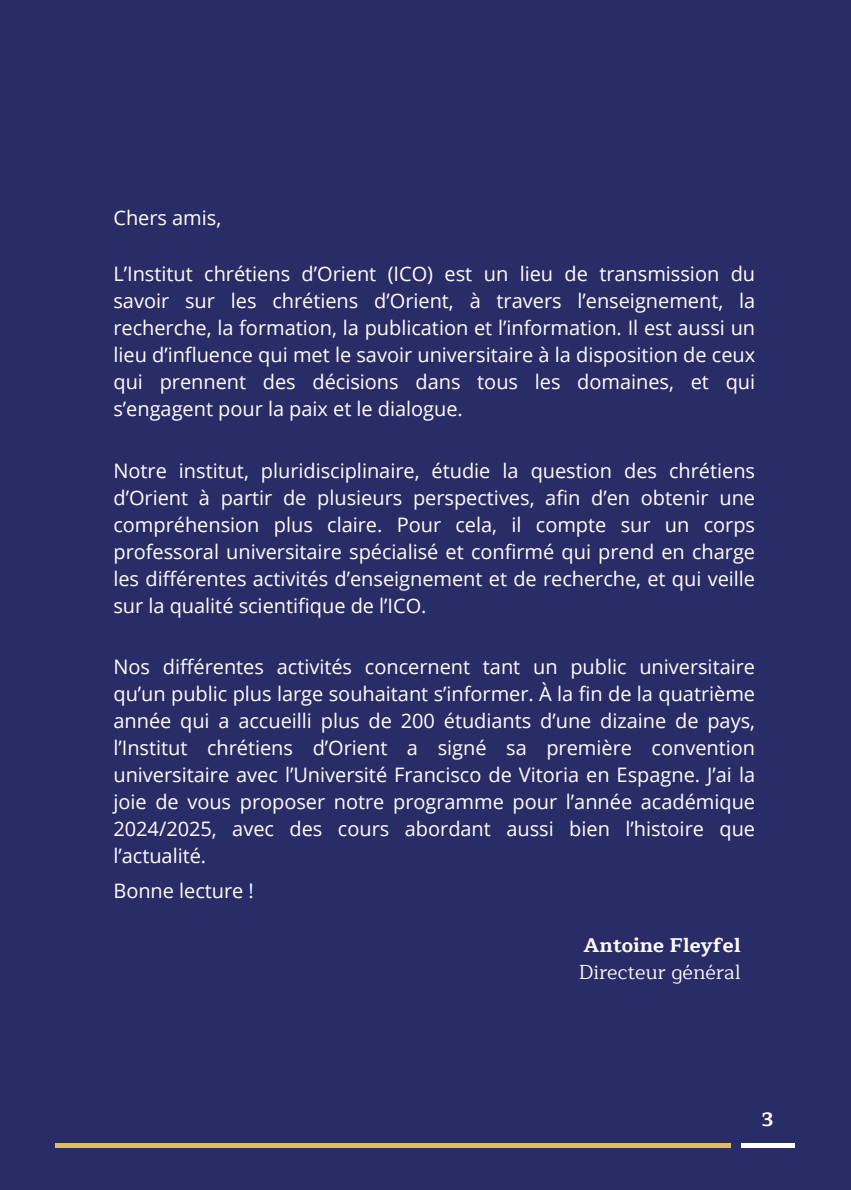
<style>
.page{position:relative;width:851px;height:1190px;background:#fff}
.page>*{position:absolute;margin:0;border:0;box-sizing:border-box;transform-origin:0 0}
.t1{font:20px/27px "Open Sans";color:#fff;text-align:justify}
.t2{font:20px/27px "Maitree";color:#fff}
.t3{font:700 20px "Maitree";color:#fff}
.s1{font-weight:700}
</style>
<div class="page">
<div style="left:0;top:0;width:850px;height:1189px;background:#292c67"></div>
<hr style="left:56px;top:1143px;width:674px;height:4px;background:#e1bd61">
<hr style="left:741px;top:1143px;width:53px;height:4px;background:#fff">
<h1 class="t1" style="left:113px;top:204px;width:109px">Chers amis,</h1>
<h1 class="t1" style="left:113px;top:260px;width:643px">L’Institut chrétiens d’Orient (ICO) est un lieu de transmission du savoir sur les chrétiens d’Orient, à travers l’enseignement, la recherche, la formation, la publication et l’information. Il est aussi un lieu d’influence qui met le savoir universitaire à la disposition de ceux qui prennent des décisions dans tous les domaines, et qui s’engagent pour la paix et le dialogue.</h1>
<h1 class="t1" style="left:113px;top:456px;width:643px">Notre institut, pluridisciplinaire, étudie la question des chrétiens d’Orient à partir de plusieurs perspectives, afin d’en obtenir une compréhension plus claire. Pour cela, il compte sur un corps professoral universitaire spécialisé et confirmé qui prend en charge les différentes activités d’enseignement et de recherche, et qui veille sur la qualité scientifique de l’ICO.</h1>
<h1 class="t1" style="left:113px;top:652px;width:643px">Nos différentes activités concernent tant un public universitaire qu’un public plus large souhaitant s’informer. À la fin de la quatrième année qui a accueilli plus de 200 étudiants d’une dizaine de pays, l’Institut chrétiens d’Orient a signé sa première convention universitaire avec l’Université Francisco de Vitoria en Espagne. J’ai la joie de vous proposer notre programme pour l’année académique 2024/2025, avec des cours abordant aussi bien l’histoire que l’actualité.</h1>
<p class="t1" style="left:113px;top:876px;width:142px">Bonne lecture !</p>
<h1 class="t2" style="left:578px;top:931px;width:163px"><span class="s1">Antoine Fleyfel<br></span>Directeur général</h1>
<h1 class="t3" style="left:761px;top:1103px;width:13px">3</h1>
</div>
